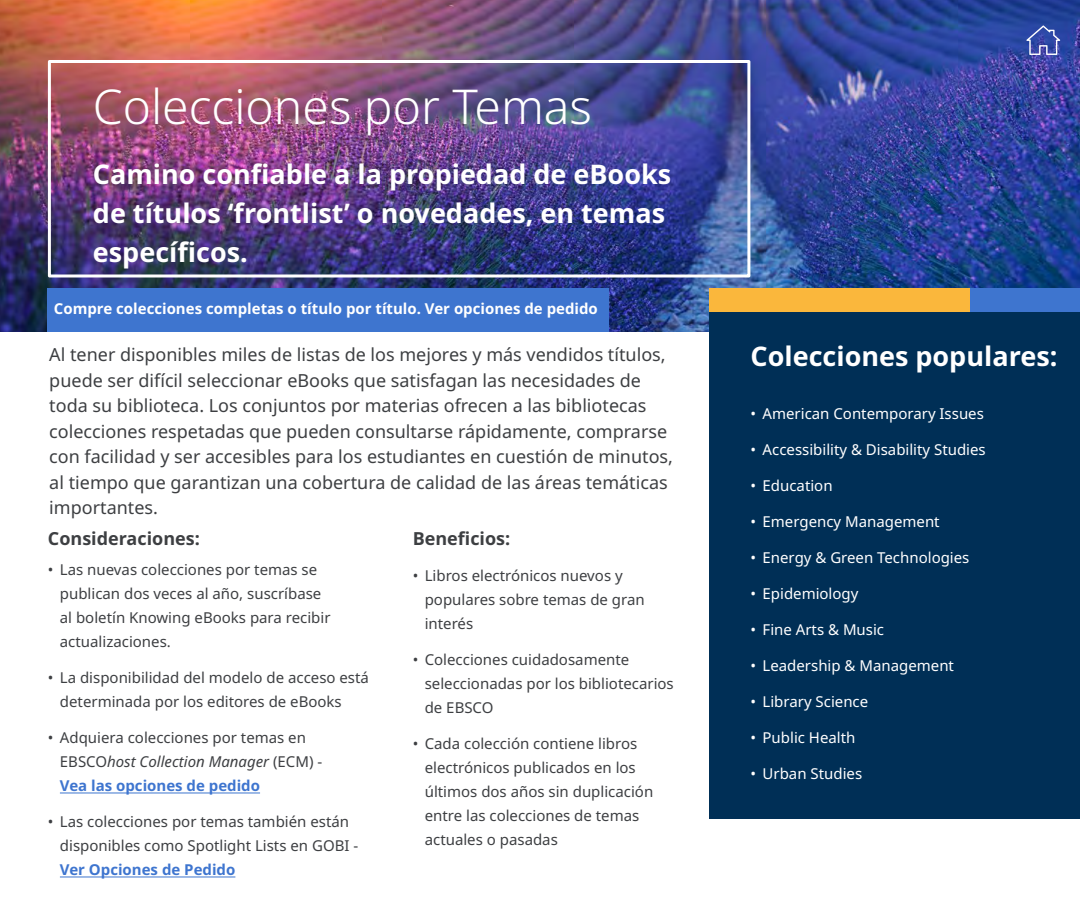
<style>
.page{position:relative;width:1080px;height:918px;background:#fff}
.page>*{position:absolute;margin:0;border:0;box-sizing:border-box;transform-origin:0 0}
.t1{font:300 48px "Noto Sans";color:#fff}
.t2{font:700 27px/39px "Noto Sans";color:#fff}
.t3{font:18px/25.5px "Noto Sans";color:#3d3f42}
.t4{font:700 18px "Noto Sans";color:#3d3f42}
.t5{font:15px/24px "Noto Sans";color:#3d3f42}
.t6{font:15px "Noto Sans";color:#fff}
.small_paragraph{font:700 15px "Noto Sans";color:#fff}
.s1{font-style:italic}
.s2{font-weight:700;color:#3e75cf}
</style>
<div class="page">
<img style="left:0;top:0;width:1080px;height:332px">
<hr style="left:60px;top:793px;width:200px;height:1px;background:#3e75cf">
<hr style="left:60px;top:877px;width:175px;height:1px;background:#3e75cf">
<div style="left:709px;top:312px;width:371px;height:507px;background:#002f56"></div>
<div style="left:709px;top:288px;width:262px;height:24px;background:#fab73c"></div>
<div style="left:971px;top:288px;width:109px;height:24px;background:#3e75cf"></div>
<div style="left:48px;top:60px;width:702px;height:218px;border:3px solid #fff"></div>
<div style="left:48px;top:288px;width:561px;height:44px;background:#3e75cf"></div>
<svg style="left:1026px;top:25px;width:34px;height:30px"></svg>
<h1 class="t1" style="left:93px;top:73px;width:501px">Colecciones por Temas</h1>
<h4 class="t2" style="left:93px;top:155px;width:580px">Camino confiable a la propiedad de eBooks de títulos ‘frontlist’ o novedades, en temas específicos.</h4>
<p class="small_paragraph" style="left:54px;top:298px;width:545px">Compre colecciones completas o título por título. Ver opciones de pedido</p>
<p class="t3" style="left:49px;top:342px;width:625px">Al tener disponibles miles de listas de los mejores y más vendidos títulos, puede ser difícil seleccionar eBooks que satisfagan las necesidades de toda su biblioteca. Los conjuntos por materias ofrecen a las bibliotecas colecciones respetadas que pueden consultarse rápidamente, comprarse con facilidad y ser accesibles para los estudiantes en cuestión de minutos, al tiempo que garantizan una cobertura de calidad de las áreas temáticas importantes.</p>
<p class="t4" style="left:48px;top:526px;width:154px">Consideraciones:</p>
<p class="t4" style="left:413px;top:526px;width:99px">Beneficios:</p>
<p class="t5" style="left:60px;top:558px;width:272px;text-indent:-12px">• Las nuevas colecciones por temas se publican dos veces al año, suscríbase al boletín Knowing eBooks para recibir actualizaciones.</p>
<p class="t5" style="left:60px;top:666px;width:311px;text-indent:-12px">• La disponibilidad del modelo de acceso está determinada por los editores de eBooks</p>
<p class="t5" style="left:60px;top:726px;width:264px;text-indent:-12px">• Adquiera colecciones por temas en<br>EBSCO<span class="s1">host Collection Manager</span> (ECM) -<br><span class="s2">Vea las opciones de pedido</span></p>
<p class="t5" style="left:60px;top:810px;width:300px;text-indent:-12px">• Las colecciones por temas también están disponibles como Spotlight Lists en GOBI -<br><span class="s2">Ver Opciones de Pedido</span></p>
<p class="t5" style="left:425px;top:564px;width:222px;text-indent:-12px">• Libros electrónicos nuevos y populares sobre temas de gran interés</p>
<p class="t5" style="left:425px;top:648px;width:251px;text-indent:-12px">• Colecciones cuidadosamente seleccionadas por los bibliotecarios de EBSCO</p>
<p class="t5" style="left:425px;top:732px;width:230px;text-indent:-12px">• Cada colección contiene libros electrónicos publicados en los últimos dos años sin duplicación entre las colecciones de temas actuales o pasadas</p>
<h4 class="t2" style="left:751px;top:338px;width:308px">Colecciones populares:</h4>
<p class="t6" style="left:751px;top:403px;width:235px">• American Contemporary Issues</p>
<p class="t6" style="left:751px;top:439px;width:237px">• Accessibility &amp; Disability Studies</p>
<p class="t6" style="left:751px;top:475px;width:84px">• Education</p>
<p class="t6" style="left:751px;top:511px;width:191px">• Emergency Management</p>
<p class="t6" style="left:751px;top:547px;width:220px">• Energy &amp; Green Technologies</p>
<p class="t6" style="left:751px;top:583px;width:109px">• Epidemiology</p>
<p class="t6" style="left:751px;top:619px;width:135px">• Fine Arts &amp; Music</p>
<p class="t6" style="left:751px;top:655px;width:205px">• Leadership &amp; Management</p>
<p class="t6" style="left:751px;top:691px;width:119px">• Library Science</p>
<p class="t6" style="left:751px;top:727px;width:106px">• Public Health</p>
<p class="t6" style="left:751px;top:763px;width:113px">• Urban Studies</p>
</div>
